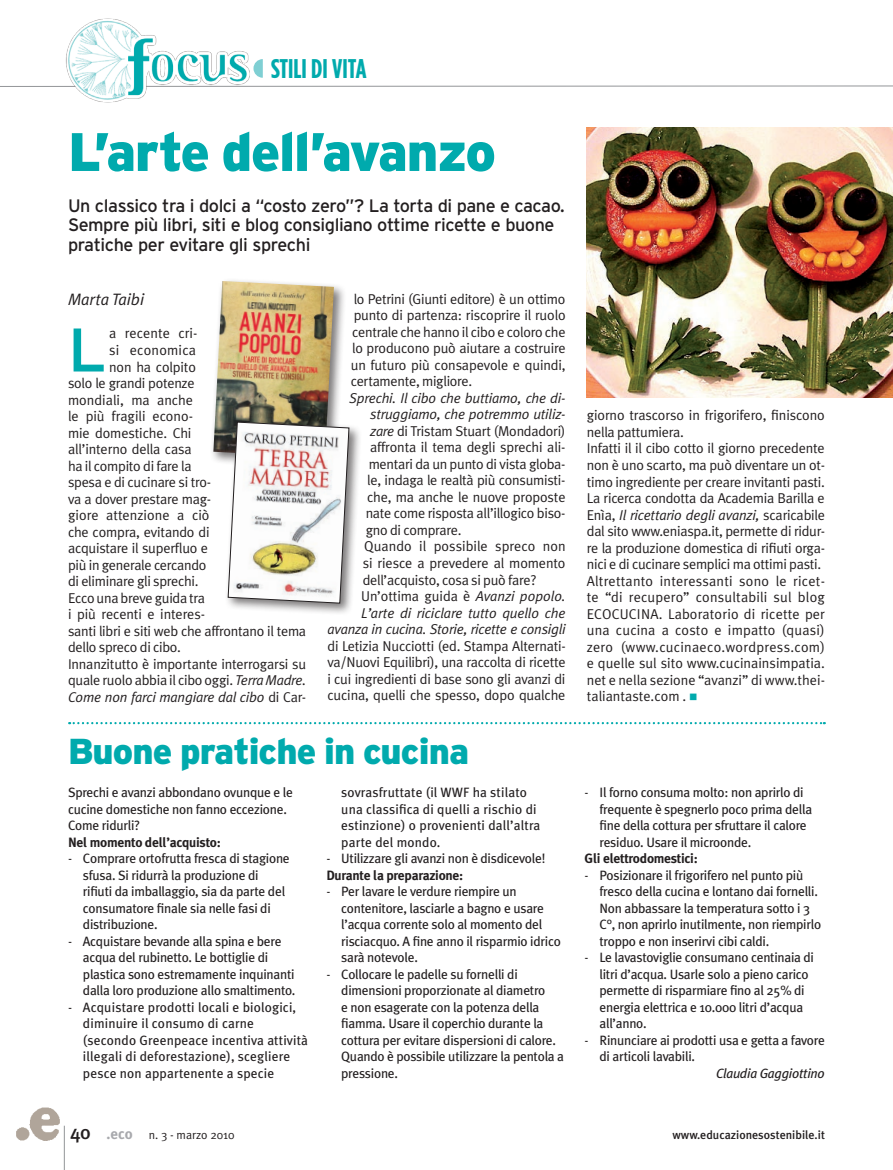
<style>
.page{position:relative;width:893px;height:1170px;background:#fff}
.page>*{position:absolute;margin:0;border:0;box-sizing:border-box;transform-origin:0 0}
.t1{font:500 61.35px "Gotham";color:#00aaad}
.t2{font:900 54px "Interstate";letter-spacing:-.035em;color:#00aaad}
.t3{font:900 36px "Interstate";letter-spacing:-.025em;color:#00aaad}
.t4{font:700 27px "Gotham Condensed";color:#00aaad}
.t5{font:18px/19.5px "Interstate";letter-spacing:-.025em;color:#231f20}
.t6{font:italic 16.5px "Meta Plus Normal";color:#231f20}
.t7{font:700 15px "Meta Plus";color:#a8a9ad}
.t8{font:14.25px/16.5px "Meta Plus Normal";letter-spacing:-.015em;color:#231f20;text-align:justify}
.t9{font:italic 14.25px "Meta Plus Normal";letter-spacing:-.015em;color:#231f20}
.t10{font:14.25px "Meta Plus Normal";letter-spacing:.005em;color:#231f20}
.t11{font:14.25px "Meta Plus Normal";letter-spacing:.015em;color:#231f20}
.t12{font:13.5px/16.5px "Meta Plus";letter-spacing:-.02em;color:#231f20}
.t13{font:13.5px/16.5px "Meta Plus";letter-spacing:.01em;color:#231f20}
.t14{font:700 13.5px "Meta Plus";letter-spacing:-.02em;color:#231f20}
.t15{font:italic 13.5px "Meta Plus";letter-spacing:-.02em;color:#231f20}
.t16{font:500 12px "Meta Plus";color:#231f20}
.t17{font:12px "Meta Plus Normal";color:#231f20}
.s1{font-style:italic}
.s2{font-style:normal}
.s3{font-family:"Meta Plus Normal"}
.s4{font-weight:700}
.s5{color:#00aaad}
.s6{font-weight:500;font-size:19.5px;color:#231f20}
</style>
<div class="page">
<hr style="left:64px;top:1125px;width:1px;height:44px;background:#939598">
<img style="left:16px;top:1107px;width:44px;height:33px">
<svg style="left:0;top:85px;width:893px;height:2px"></svg>
<svg style="left:69px;top:722px;width:756px;height:2px"></svg>
<img style="left:62px;top:18px;width:227px;height:85px">
<svg style="left:253px;top:59px;width:10px;height:19px"></svg>
<img style="left:587px;top:128px;width:306px;height:269px">
<div style="left:210px;top:277px;width:143px;height:199px;background:#231f20;opacity:.6"></div>
<img style="left:213px;top:281px;width:121px;height:176px">
<div style="left:224px;top:418px;width:145px;height:205px;background:#231f20;opacity:.6"></div>
<svg style="left:227px;top:421px;width:123px;height:183px"></svg>
<h3 class="t4" style="left:271px;top:54px;width:97px">STILI DI VITA</h3>
<h2 class="t2" style="left:68px;top:121px;width:430px">L’arte dell’avanzo</h2>
<p class="t5" style="left:68px;top:195px;width:498px">Un classico tra i dolci a “costo zero”? La torta di pane e cacao.<br>Sempre più libri, siti e blog consigliano ottime ricette e buone pratiche per evitare gli sprechi</p>
<p class="t6" style="left:68px;top:290px;width:78px">Marta Taibi</p>
<h1 class="t1" style="left:68px;top:315px;width:40px">L</h1>
<p class="t10" style="left:109px;top:325px;width:90px">a recente cri-</p>
<p class="t11" style="left:109px;top:342px;width:88px">si economica</p>
<p class="t8" style="left:109px;top:358px;width:88px">non ha colpito</p>
<p class="t8" style="left:68px;top:374px;width:128px">solo le grandi potenze</p>
<p class="t8" style="left:68px;top:391px;width:127px">mondiali, ma anche</p>
<p class="t8" style="left:68px;top:407px;width:127px">le più fragili econo-</p>
<p class="t8" style="left:68px;top:424px;width:125px">mie domestiche. Chi</p>
<p class="t8" style="left:68px;top:440px;width:125px">all’interno della casa</p>
<p class="t8" style="left:68px;top:457px;width:125px">ha il compito di fare la</p>
<p class="t8" style="left:68px;top:473px;width:145px">spesa e di cucinare si tro-</p>
<p class="t8" style="left:68px;top:490px;width:145px">va a dover prestare mag-</p>
<p class="t8" style="left:68px;top:506px;width:143px">giore attenzione a ciò</p>
<p class="t8" style="left:68px;top:523px;width:143px">che compra, evitando di</p>
<p class="t8" style="left:68px;top:539px;width:142px">acquistare il superfluo e</p>
<p class="t8" style="left:68px;top:556px;width:140px">più in generale cercando</p>
<p class="t8" style="left:68px;top:572px;width:132px">di eliminare gli sprechi.</p>
<p class="t8" style="left:68px;top:589px;width:139px">Ecco una breve guida tra</p>
<p class="t8" style="left:68px;top:605px;width:138px">i più recenti e interes-</p>
<p class="t8" style="left:68px;top:622px;width:240px">santi libri e siti web che affrontano il tema</p>
<p class="t8" style="left:68px;top:638px;width:114px">dello spreco di cibo.</p>
<p class="t8" style="left:68px;top:655px;width:240px">Innanzitutto è importante interrogarsi su</p>
<p class="t8" style="left:68px;top:671px;width:240px">quale ruolo abbia il cibo oggi. <span class="s1">Terra Madre.</span></p>
<p class="t9" style="left:68px;top:688px;width:240px">Come non farci mangiare dal cibo <span class="s2">di Car-</span></p>
<p class="t8" style="left:351px;top:290px;width:217px">lo Petrini (Giunti editore) è un ottimo punto di partenza: riscoprire il ruolo centrale che hanno il cibo e coloro che lo producono può aiutare a costruire un futuro più consapevole e quindi, certamente, migliore.</p>
<p class="t9" style="left:349px;top:389px;width:218px">Sprechi. Il cibo che buttiamo, che di-</p>
<p class="t9" style="left:370px;top:406px;width:197px">struggiamo, che potremmo utiliz-</p>
<p class="t8" style="left:370px;top:422px;width:197px"><span class="s1">zare</span> di Tristam Stuart (Mondadori)</p>
<p class="t8" style="left:370px;top:439px;width:197px">affronta il tema degli sprechi ali-</p>
<p class="t8" style="left:369px;top:455px;width:198px">mentari da un punto di vista globa-</p>
<p class="t8" style="left:367px;top:472px;width:200px">le, indaga le realtà più consumisti-</p>
<p class="t8" style="left:367px;top:488px;width:200px">che, ma anche le nuove proposte</p>
<p class="t8" style="left:366px;top:505px;width:201px">nate come risposta all’illogico biso-</p>
<p class="t8" style="left:366px;top:521px;width:97px">gno di comprare.</p>
<p class="t8" style="left:364px;top:538px;width:203px">Quando il possibile spreco non</p>
<p class="t8" style="left:363px;top:554px;width:204px">si riesce a prevedere al momento</p>
<p class="t8" style="left:363px;top:571px;width:175px">dell’acquisto, cosa si può fare?</p>
<p class="t8" style="left:361px;top:587px;width:206px">Un’ottima guida è <span class="s1">Avanzi popolo.</span></p>
<p class="t9" style="left:361px;top:604px;width:206px">L’arte di riciclare tutto quello che</p>
<p class="t9" style="left:327px;top:620px;width:240px">avanza in cucina. Storie, ricette e consigli</p>
<p class="t8" style="left:327px;top:637px;width:240px">di Letizia Nucciotti (ed. Stampa Alternati&shy;va/Nuovi Equilibri), una raccolta di ricette i cui ingredienti di base sono gli avanzi di cucina, quelli che spesso, dopo qualche</p>
<h3 class="t3" style="left:68px;top:730px;width:403px">Buone pratiche in cucina</h3>
<p class="t12" style="left:68px;top:784px;width:226px">Sprechi e avanzi abbondano ovunque e le cucine domestiche non fanno eccezione.<br>Come ridurli?</p>
<p class="t14" style="left:68px;top:834px;width:154px">Nel momento dell’acquisto:</p>
<p class="t12" style="left:83px;top:850px;width:208px;text-indent:-15px"><span class="s3">-</span> Comprare ortofrutta fresca di stagione sfusa. Si ridurrà la produzione di rifiuti da imballaggio, sia da parte del consumatore finale sia nelle fasi di distribuzione.</p>
<p class="t12" style="left:83px;top:932px;width:214px;text-indent:-15px"><span class="s3">-</span> Acquistare bevande alla spina e bere acqua del rubinetto. Le bottiglie di plastica sono estremamente inquinanti dalla loro produzione allo smaltimento.</p>
<p class="t13" style="left:83px;top:998px;width:227px;text-indent:-15px"><span class="s3">-</span> Acquistare prodotti locali e biologici, diminuire il consumo di carne (secondo Greenpeace incentiva attività illegali di deforestazione), scegliere pesce non appartenente a specie</p>
<p class="t13" style="left:341px;top:784px;width:201px">sovrasfruttate (il WWF ha stilato una classifica di quelli a rischio di estinzione) o provenienti dall’altra parte del mondo.</p>
<p class="t12" style="left:326px;top:850px;width:221px"><span class="s3">-</span> Utilizzare gli avanzi non è disdicevole!<br><span class="s4">Durante la preparazione:</span></p>
<p class="t12" style="left:341px;top:883px;width:221px;text-indent:-15px"><span class="s3">-</span> Per lavare le verdure riempire un contenitore, lasciarle a bagno e usare l’acqua corrente solo al momento del risciacquo. A fine anno il risparmio idrico sarà notevole.</p>
<p class="t12" style="left:341px;top:965px;width:224px;text-indent:-15px"><span class="s3">-</span> Collocare le padelle su fornelli di dimensioni proporzionate al diametro<br>e non esagerate con la potenza della fiamma. Usare il coperchio durante la cottura per evitare dispersioni di calore.<br>Quando è possibile utilizzare la pentola a pressione.</p>
<p class="t8" style="left:587px;top:407px;width:240px;text-align:left">giorno trascorso in frigorifero, finiscono nella pattumiera.<br>Infatti il il cibo cotto il giorno precedente non è uno scarto, ma può diventare un ot&shy;timo ingrediente per creare invitanti pasti.<br>La ricerca condotta da Academia Barilla e Enìa, <span class="s1">Il ricettario degli avanzi,</span> scaricabile dal sito www.eniaspa.it, permette di ridur&shy;re la produzione domestica di rifiuti orga&shy;nici e di cucinare semplici ma ottimi pasti.<br>Altrettanto interessanti sono le ricet&shy;te “di recupero” consultabili sul blog ECOCUCINA. Laboratorio di ricette per una cucina a costo e impatto (quasi) zero (www.cucinaeco.wordpress.com) e quelle sul sito www.cucinainsimpatia. net e nella sezione “avanzi” di www.thei&shy;taliantaste.com . <span class="s5">■</span></p>
<p class="t12" style="left:599px;top:783px;width:214px;text-indent:-15px"><span class="s3">-</span> Il forno consuma molto: non aprirlo di frequente è spegnerlo poco prima della fine della cottura per sfruttare il calore residuo. Usare il microonde.</p>
<p class="t14" style="left:585px;top:850px;width:115px">Gli elettrodomestici:</p>
<p class="t12" style="left:599px;top:866px;width:223px;text-indent:-15px"><span class="s3">-</span> Posizionare il frigorifero nel punto più fresco della cucina e lontano dai fornelli.<br>Non abbassare la temperatura sotto i 3<br>C°, non aprirlo inutilmente, non riempirlo troppo e non inserirvi cibi caldi.</p>
<p class="t12" style="left:599px;top:948px;width:216px;text-indent:-15px"><span class="s3">-</span> Le lavastoviglie consumano centinaia di litri d’acqua. Usarle solo a pieno carico permette di risparmiare fino al 25% di energia elettrica e 10.000 litri d’acqua all’anno.</p>
<p class="t12" style="left:599px;top:1031px;width:227px;text-indent:-15px"><span class="s3">-</span> Rinunciare ai prodotti usa e getta a favore di articoli lavabili.</p>
<p class="t15" style="left:716px;top:1065px;width:110px">Claudia Gaggiottino</p>
<p class="t7" style="left:70px;top:1125px;width:64px"><span class="s6">40</span> .eco</p>
<p class="t17" style="left:149px;top:1128px;width:87px">n. 3 - marzo 2010</p>
<p class="t16" style="left:672px;top:1128px;width:154px">www.educazionesostenibile.it</p>
</div>
